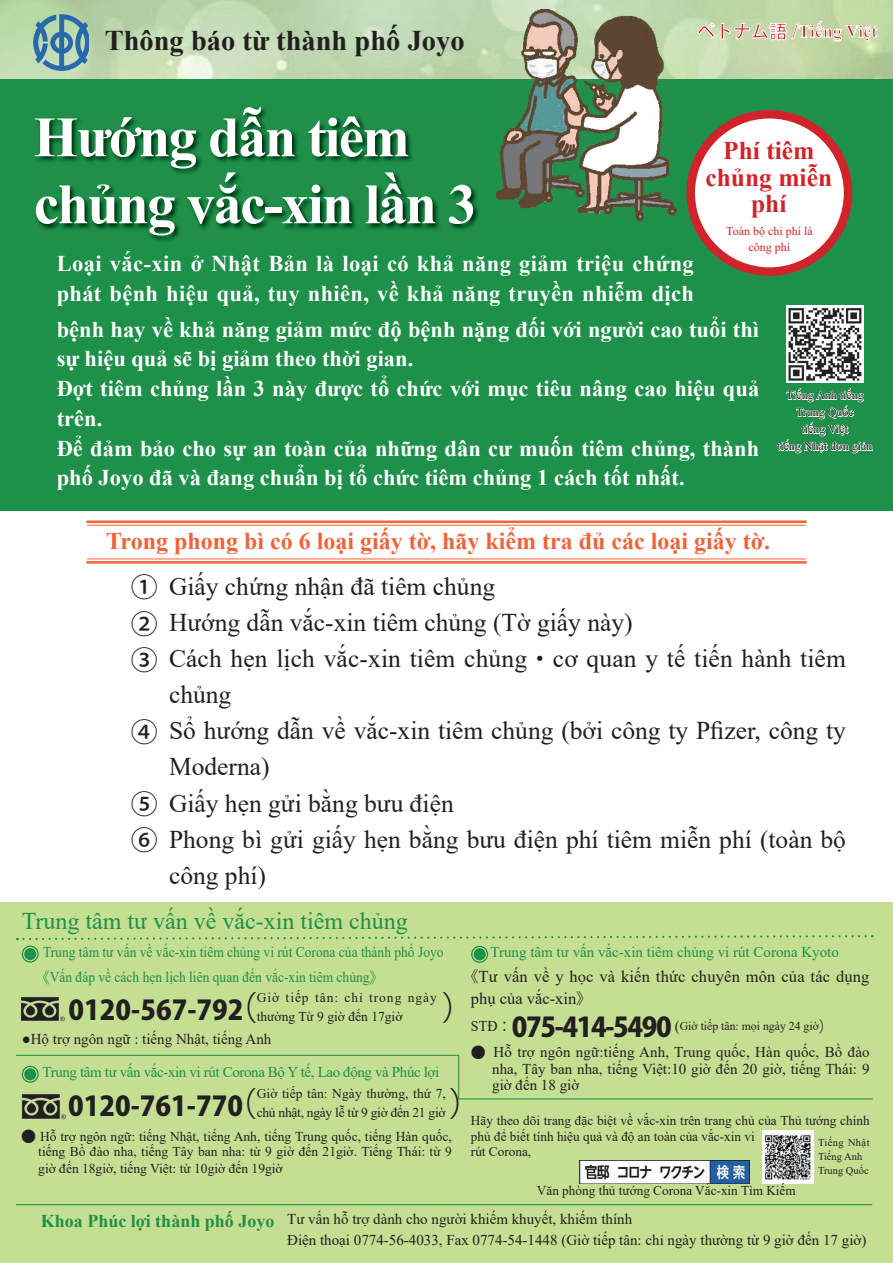
<style>
.page{position:relative;width:893px;height:1263px;background:#fff}
.page>*{position:absolute;margin:0;border:0;box-sizing:border-box;transform-origin:0 0}
.t1{font:700 57px/67.1px "Times New Roman";letter-spacing:-.03em;color:#fff}
.t2{font:33px "Koz Go Std";color:#231f20}
.t3{font:700 28.5px "Times New Roman";color:#231f20}
.t4{font:800 27px "Koz Go Std";color:#231f20}
.t5{font:800 27px "Koz Go Pro";color:#231f20}
.t6{font:500 27px/36.2px "Koz Go Std";color:#231f20}
.t7{font:25.5px/36.2px "Times New Roman";color:#231f20}
.t8{font:700 25.5px/26.5px "Times New Roman";color:#d1232a;text-align:center}
.t9{font:700 24px "Times New Roman";color:#f16237}
.t10{font:24px "Times New Roman";color:#1d9049}
.t11{font:700 22.5px/29.7px "Times New Roman";color:#fff}
.t12{font:700 18px "Times New Roman";color:#d1232a}
.t13{font:16.5px/22px "Times New Roman";letter-spacing:.01em;color:#231f20}
.t14{font:15px/16.5px "Times New Roman";color:#231f20;text-align:justify}
.t15{font:15px/24.9px "Times New Roman";color:#1d9049;scale:.9 1}
.t16{font:15px "Times New Roman";letter-spacing:-.025em;color:#1d9049}
.t17{font:15px "Times New Roman";color:#1d9049}
.t18{font:13.5px/16.2px "Times New Roman";color:#231f20}
.t19{font:13.5px/19.2px "Times New Roman";letter-spacing:.07em;color:#231f20}
.t20{font:12px/17px "Times New Roman";color:#231f20;text-align:center}
.t21{font:12px/15.9px "Times New Roman";color:#d1232a;text-align:center}
.t22{font:10.5px/13.8px "Times New Roman";color:#231f20}
.s1{font-family:"Koz Go Std"}
.s2{font-family:"Koz Go Std";font-weight:500;font-size:27px}
.s3{font-family:"Koz Go Pro"}
.s4{font-family:"Koz Go Std";font-size:15px}
.s5{font-size:15px}
.s6{font-family:"Koz Go Std";font-weight:800;font-size:27px}
.s7{font-weight:700;font-size:18px;color:#1d9049}
</style>
<div class="page">
<img style="left:0;top:0;width:893px;height:79px">
<div style="left:0;top:79px;width:893px;height:432px;background:#1d9049"></div>
<img style="left:496px;top:10px;width:180px;height:211px">
<img style="left:34px;top:15px;width:55px;height:55px">
<svg style="left:697px;top:23px;width:18px;height:15px"></svg>
<svg style="left:721px;top:21px;width:157px;height:21px;background:#d3e2be"></svg>
<hr style="left:88px;top:520px;width:717px;height:3px;background:#f26537">
<hr style="left:88px;top:525px;width:717px;height:1px;background:#f26537">
<hr style="left:88px;top:561px;width:717px;height:3px;background:#f26537">
<hr style="left:88px;top:558px;width:717px;height:1px;background:#f26537">
<div style="left:691px;top:114px;width:157px;height:158px;background:#fff;border-radius:50%"></div>
<div style="left:686px;top:110px;width:166px;height:166px;border:9px solid #d1232a;border-radius:50%"></div>
<img style="left:787px;top:306px;width:76px;height:77px">
<img style="left:36px;top:107px;width:443px;height:135px">
<div style="left:0;top:902px;width:893px;height:361px;background:#c4de92"></div>
<img style="left:579px;top:1160px;width:170px;height:23px">
<img style="left:762px;top:1130px;width:52px;height:54px">
<img style="left:21px;top:996px;width:43px;height:26px">
<img style="left:22px;top:1100px;width:43px;height:19px">
<svg style="left:16px;top:1054px;width:857px;height:46px"></svg>
<div style="left:22px;top:1066px;width:17px;height:17px;border:1px solid #1d9049;border-radius:50%"></div>
<div style="left:24px;top:1068px;width:12px;height:12px;background:#1d9049;border-radius:50%"></div>
<div style="left:22px;top:945px;width:17px;height:17px;border:1px solid #1d9049;border-radius:50%"></div>
<div style="left:24px;top:948px;width:12px;height:12px;background:#1d9049;border-radius:50%"></div>
<div style="left:471px;top:946px;width:17px;height:17px;border:1px solid #1d9049;border-radius:50%"></div>
<div style="left:474px;top:948px;width:12px;height:12px;background:#1d9049;border-radius:50%"></div>
<svg style="left:777px;top:388px;width:96px;height:66px"></svg>
<hr style="left:16px;top:1204px;width:856px;height:1px;background:#1f9047">
<svg style="left:17px;top:935px;width:856px;height:6px"></svg>
<h3 class="t3" style="left:105px;top:20px;width:361px">Thông báo từ thành phố Joyo</h3>
<h3 class="t12" style="left:697px;top:18px;width:182px"><span class="s1">ベトナム語 /</span>Tiếng Việt</h3>
<h1 class="t1" style="left:34px;top:102px;width:444px">Hướng dẫn tiêm chủng vắc-xin lần 3</h1>
<h3 class="t8" style="left:705px;top:136px;width:128px">Phí tiêm chủng miễn phí</h3>
<p class="t21" style="left:726px;top:223px;width:88px">Toàn bộ chi phí là công phí</p>
<h3 class="t11" style="left:57px;top:248px;width:639px">Loại vắc-xin ở Nhật Bản là loại có khả năng giảm triệu chứng phát bệnh hiệu quả, tuy nhiên, về khả năng truyền nhiễm dịch</h3>
<p class="t11" style="left:57px;top:313px;width:704px">bệnh hay về khả năng giảm mức độ bệnh nặng đối với người cao tuổi thì sự hiệu quả sẽ bị giảm theo thời gian.<br>Đợt tiêm chủng lần 3 này được tổ chức với mục tiêu nâng cao hiệu quả trên.<br>Để đảm bảo cho sự an toàn của những dân cư muốn tiêm chủng, thành phố Joyo đã và đang chuẩn bị tổ chức tiêm chủng 1 cách tốt nhất.</p>
<p class="t20" style="left:777px;top:386px;width:97px">Tiếng Anh tiếng<br>Trung Quốc<br>tiếng Việt<br>tiếng Nhật đơn giản</p>
<h3 class="t9" style="left:106px;top:524px;width:665px">Trong phong bì có 6 loại giấy tờ, hãy kiểm tra đủ các loại giấy tờ.</h3>
<h3 class="t7" style="left:131px;top:567px;width:503px"><span class="s2">①</span> Giấy chứng nhận đã tiêm chủng<br><span class="s2">②</span> Hướng dẫn vắc-xin tiêm chủng (Tờ giấy này)</h3>
<h3 class="t6" style="left:131px;top:643px;width:28px">③</h3>
<h3 class="t7" style="left:169px;top:640px;width:678px">Cách hẹn lịch vắc-xin tiêm chủng<span class="s3">・</span>cơ quan y tế tiến hành tiêm chủng<br>Sổ hướng dẫn về vắc-xin tiêm chủng (bởi công ty Pfizer, công ty<br>Moderna)<br>Giấy hẹn gửi bằng bưu điện<br>Phong bì gửi giấy hẹn bằng bưu điện phí tiêm miễn phí (toàn bộ công phí)</h3>
<h3 class="t6" style="left:131px;top:715px;width:62px">④ 　</h3>
<h3 class="t6" style="left:131px;top:788px;width:28px">⑤<br>⑥</h3>
<h3 class="t10" style="left:22px;top:903px;width:388px">Trung tâm tư vấn về vắc-xin tiêm chủng</h3>
<p class="t15" style="left:36px;top:939px;width:454px;text-indent:7px">Trung tâm tư vấn về vắc-xin tiêm chủng vi rút Corona của thành phố Joyo<span class="s1">《</span>Vấn đáp về cách hẹn lịch liên quan đến vắc-xin tiêm chủng<span class="s1">》</span></p>
<h3 class="t5" style="left:69px;top:992px;width:177px">0120-567-792</h3>
<p class="t14" style="left:22px;top:1031px;width:251px">●Hộ trợ ngôn ngữ : tiếng Nhật, tiếng Anh</p>
<p class="t17" style="left:490px;top:942px;width:350px">Trung tâm tư vấn vắc-xin tiêm chủng vi rút Corona Kyoto</p>
<p class="t13" style="left:471px;top:965px;width:400px;text-indent:-7px"><span class="s4">《</span>Tư vấn về y học và kiến thức chuyên môn của tác dụng phụ của vắc-xin<span class="s4">》</span></p>
<p class="t20" style="left:471px;top:1017px;width:364px"><span class="s5">STĐ</span><span class="s4">：</span><span class="s6">075-414-5490</span> <span class="s5">(</span>Giờ tiếp tân: mọi ngày 24 giờ<span class="s4">）</span></p>
<p class="t14" style="left:492px;top:1043px;width:379px;text-indent:-21px"><span class="s1">●</span> Hỗ trợ ngôn ngữ:tiếng Anh, Trung quốc, Hàn quốc, Bồ đào nha, Tây ban nha, tiếng Việt:10 giờ đến 20 giờ, tiếng Thái: 9 giờ đến 18 giờ</p>
<p class="t18" style="left:471px;top:1129px;width:285px;line-height:15px">phủ để biết tính hiệu quả và độ an toàn của vắc-xin vi rút Corona,</p>
<p class="t18" style="left:537px;top:1182px;width:260px">Văn phòng thủ tướng Corona Vắc-xin Tìm Kiếm</p>
<p class="t14" style="left:287px;top:1208px;width:581px;line-height:21.3px;text-indent:-246px"><span class="s7">Khoa Phúc lợi thành phố Joyo</span> Tư vấn hỗ trợ dành cho người khiếm khuyết, khiếm thính<br>Điện thoại 0774-56-4033, Fax 0774-54-1448 (Giờ tiếp tân: chỉ ngày thường từ 9 giờ đến 17 giờ)</p>
<p class="t19" style="left:257px;top:987px;width:182px">Giờ tiếp tân: chỉ trong ngày thường Từ 9 giờ đến 17giờ</p>
<h2 class="t2" style="left:224px;top:987px;width:34px">（</h2>
<h2 class="t2" style="left:442px;top:987px;width:34px">）</h2>
<p class="t16" style="left:43px;top:1062px;width:398px">Trung tâm tư vấn vắc-xin vi rút Corona Bộ Y tế, Lao động và Phúc lợi</p>
<h3 class="t4" style="left:68px;top:1089px;width:177px">0120-761-770</h3>
<p class="t18" style="left:38px;top:1127px;width:415px;text-align:justify;text-indent:-17px"><span class="s4">●</span> Hỗ trợ ngôn ngữ: tiếng Nhật, tiếng Anh, tiếng Trung quốc, tiếng Hàn quốc, tiếng Bồ đào nha, tiếng Tây ban nha: từ 9 giờ đến 21giờ. Tiếng Thái: từ 9 giờ đến 18giờ, tiếng Việt: từ 10giờ đến 19giờ</p>
<p class="t18" style="left:257px;top:1083px;width:191px;line-height:19.2px">Giờ tiếp tân: Ngày thường, thứ 7, chủ nhật, ngày lễ từ 9 giờ đến 21 giờ</p>
<h2 class="t2" style="left:224px;top:1083px;width:34px">（</h2>
<h2 class="t2" style="left:449px;top:1083px;width:34px">）</h2>
<p class="t18" style="left:471px;top:1112px;width:400px">Hãy theo dõi trang đặc biệt về vắc-xin trên trang chủ của Thủ tướng chính</p>
<p class="t22" style="left:818px;top:1135px;width:53px">Tiếng Nhật<br>Tiếng Anh<br>Trung Quốc</p>
</div>
